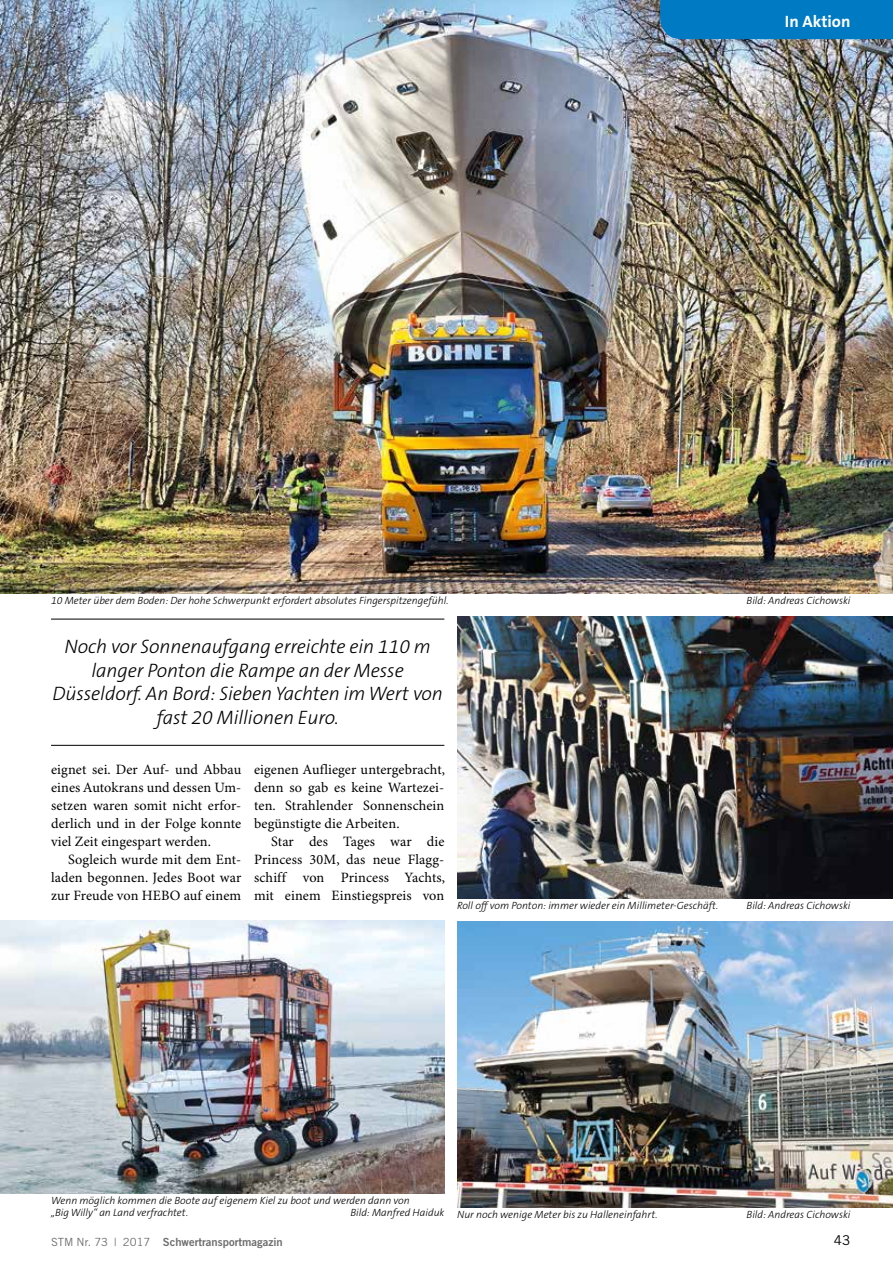
<style>
.page{position:relative;width:893px;height:1263px;background:#fff}
.page>*{position:absolute;margin:0;border:0;box-sizing:border-box;transform-origin:0 0}
.t1{font:italic 300 19.5px/23.4px "The Sans B3";letter-spacing:-.005em;color:#000;text-align:center}
.t2{font:700 16.5px "The Sans B7";color:#fff}
.t3{font:14.25px/18px "Minion Pro";letter-spacing:.01em;color:#000;text-align:justify}
.t4{font:13.5px "Trade Gothic";color:#000}
.t5{font:11.25px "Trade Gothic Bold Two";color:#6e6e6e}
.t6{font:italic 300 10.5px/12.3px "The Sans B3";color:#000}
.s1{font-family:"Trade Gothic"}
</style>
<div class="page">
<img style="left:0;top:0;width:893px;height:593px">
<div style="left:660px;top:0;width:233px;height:39px;background:#007ac2"></div>
<hr style="left:51px;top:619px;width:393px;height:1px;background:#000">
<hr style="left:51px;top:745px;width:393px;height:1px;background:#000">
<img style="left:457px;top:617px;width:436px;height:281px">
<img style="left:457px;top:921px;width:436px;height:287px">
<img style="left:0;top:921px;width:444px;height:272px">
<p class="t2" style="left:785px;top:13px;width:67px">In Aktion</p>
<p class="t6" style="left:51px;top:594px;width:399px">10 Meter über dem Boden: Der hohe Schwerpunkt erfordert absolutes Fingerspitzengefühl.</p>
<p class="t6" style="left:746px;top:594px;width:105px">Bild: Andreas Cichowski</p>
<h1 class="t1" style="left:52px;top:636px;width:392px">Noch vor Sonnenaufgang erreichte ein 110 m langer Ponton die Rampe an der Messe Düsseldorf. An Bord: Sieben Yachten im Wert von fast 20 Millionen Euro.</h1>
<p class="t3" style="left:51px;top:761px;width:192px">eignet sei. Der Auf- und Abbau eines Autokrans und dessen Um&shy;setzen waren somit nicht erfor&shy;derlich und in der Folge konnte viel Zeit eingespart werden.</p>
<p class="t3" style="left:51px;top:851px;width:192px;text-indent:17px">Sogleich wurde mit dem Ent&shy;laden begonnen. Jedes Boot war zur Freude von HEBO auf einem</p>
<p class="t3" style="left:254px;top:761px;width:193px">eigenen Auflieger untergebracht, denn so gab es keine Wartezei&shy;ten. Strahlender Sonnenschein begünstigte die Arbeiten.</p>
<p class="t3" style="left:254px;top:833px;width:193px;text-indent:17px">Star des Tages war die Princess 30M, das neue Flagg&shy;schiff von Princess Yachts, mit einem Einstiegspreis von</p>
<p class="t6" style="left:457px;top:900px;width:263px">Roll off vom Ponton: immer wieder ein Millimeter-Geschäft.</p>
<p class="t6" style="left:746px;top:900px;width:105px">Bild: Andreas Cichowski</p>
<p class="t6" style="left:51px;top:1194px;width:360px">Wenn möglich kommen die Boote auf eigenem Kiel zu boot und werden dann von „Big Willy“ an Land verfrachtet.</p>
<p class="t6" style="left:350px;top:1208px;width:309px">Bild: Manfred Haiduk Nur noch wenige Meter bis zu Halleneinfahrt.</p>
<p class="t6" style="left:746px;top:1208px;width:105px">Bild: Andreas Cichowski</p>
<p class="t5" style="left:51px;top:1235px;width:233px"><span class="s1">STM Nr. 73 | 2017</span> Schwertransportmagazin</p>
<p class="t4" style="left:834px;top:1232px;width:18px">43</p>
</div>
